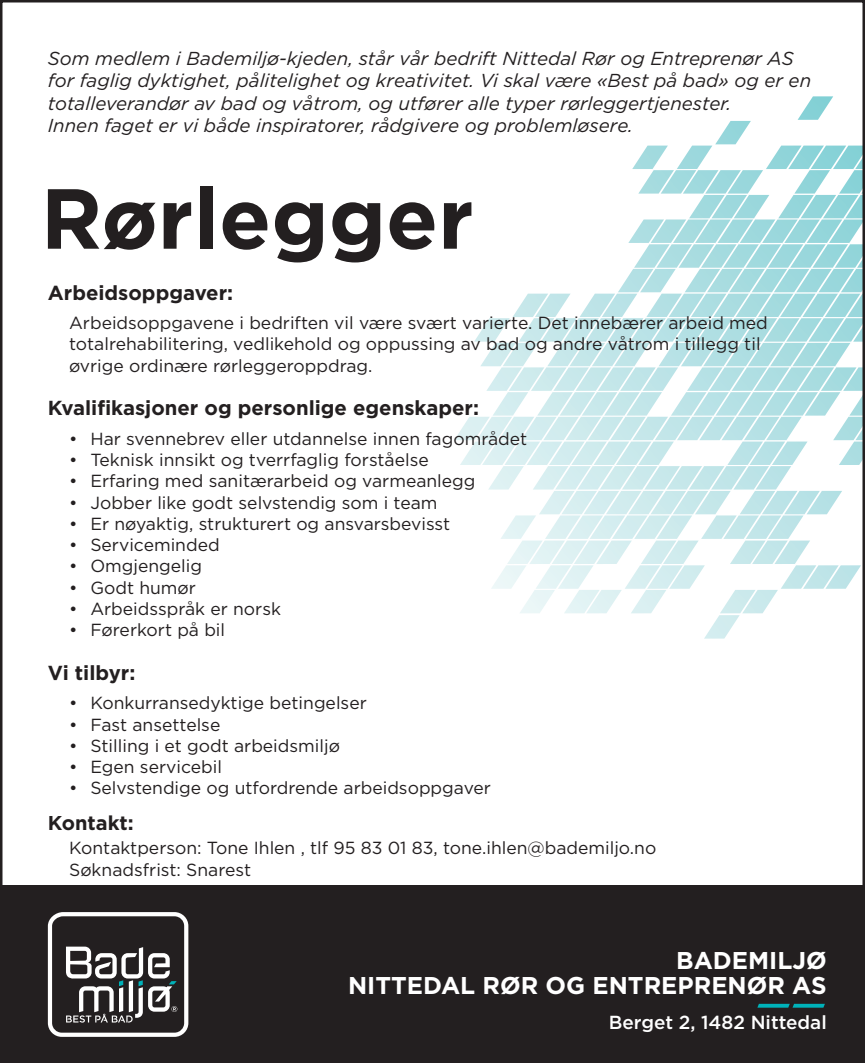
<style>
.page{position:relative;width:865px;height:1063px;background:#fff}
.page>*{position:absolute;margin:0;border:0;box-sizing:border-box;transform-origin:0 0}
.t1{font:700 85px "Gotham";color:#231f20}
.t2{font:700 24.25px/24.2px "Gotham";color:#fff;text-align:right}
.t3{font:700 20.25px "Gotham";color:#231f20}
.t4{font:700 20px "Gotham";color:#231f20}
.t5{font:500 19px "Gotham";color:#fff}
.t6{font:italic 18.75px/22.5px "Gotham";color:#231f20}
.t7{font:17.5px/21.2px "Gotham";color:#231f20}
</style>
<div class="page">
<svg style="left:454px;top:96px;width:408px;height:543px"></svg>
<div style="left:0;top:886px;width:865px;height:177px;background:#231f20"></div>
<svg style="left:757px;top:1004px;width:68px;height:4px"></svg>
<svg style="left:48px;top:912px;width:140px;height:125px"></svg>
<p class="t6" style="left:48px;top:47px;width:764px">Som medlem i Bademiljø-kjeden, står vår bedrift Nittedal Rør og Entreprenør AS for faglig dyktighet, pålitelighet og kreativitet. Vi skal være «Best på bad» og er en totalleverandør av bad og våtrom, og utfører alle typer rørleggertjenester.<br>Innen faget er vi både inspiratorer, rådgivere og problemløsere.</p>
<h1 class="t1" style="left:41px;top:162px;width:434px">Rørlegger</h1>
<p class="t3" style="left:48px;top:279px;width:187px">Arbeidsoppgaver:</p>
<p class="t7" style="left:69px;top:312px;width:700px">Arbeidsoppgavene i bedriften vil være svært varierte. Det innebærer arbeid med totalrehabilitering, vedlikehold og oppussing av bad og andre våtrom i tillegg til øvrige ordinære rørleggeroppdrag.</p>
<p class="t3" style="left:48px;top:395px;width:432px">Kvalifikasjoner og personlige egenskaper:</p>
<p class="t7" style="left:69px;top:428px;width:459px">• Har svennebrev eller utdannelse innen fagområdet</p>
<p class="t7" style="left:69px;top:449px;width:361px">• Teknisk innsikt og tverrfaglig forståelse</p>
<p class="t7" style="left:69px;top:470px;width:408px">• Erfaring med sanitærarbeid og varmeanlegg</p>
<p class="t7" style="left:69px;top:491px;width:370px">• Jobber like godt selvstendig som i team</p>
<p class="t7" style="left:69px;top:513px;width:382px">• Er nøyaktig, strukturert og ansvarsbevisst</p>
<p class="t7" style="left:69px;top:534px;width:152px">• Serviceminded</p>
<p class="t7" style="left:69px;top:555px;width:134px">• Omgjengelig</p>
<p class="t7" style="left:69px;top:576px;width:128px">• Godt humør</p>
<p class="t7" style="left:69px;top:598px;width:213px">• Arbeidsspråk er norsk</p>
<p class="t7" style="left:69px;top:619px;width:157px">• Førerkort på bil</p>
<p class="t3" style="left:48px;top:659px;width:89px">Vi tilbyr:</p>
<p class="t7" style="left:69px;top:692px;width:299px">• Konkurransedyktige betingelser</p>
<p class="t7" style="left:69px;top:713px;width:153px">• Fast ansettelse</p>
<p class="t7" style="left:69px;top:735px;width:272px">• Stilling i et godt arbeidsmiljø</p>
<p class="t7" style="left:69px;top:756px;width:154px">• Egen servicebil</p>
<p class="t7" style="left:69px;top:777px;width:423px">• Selvstendige og utfordrende arbeidsoppgaver</p>
<p class="t4" style="left:48px;top:809px;width:87px">Kontakt:</p>
<p class="t7" style="left:69px;top:837px;width:588px">Kontaktperson: Tone Ihlen , tlf 95 83 01 83, tone.ihlen@bademiljo.no<br>Søknadsfrist: Snarest</p>
<h2 class="t2" style="left:348px;top:948px;width:480px">BADEMILJØ<br>NITTEDAL RØR OG ENTREPRENØR AS</h2>
<p class="t5" style="left:608px;top:1011px;width:219px">Berget 2, 1482 Nittedal</p>
</div>
